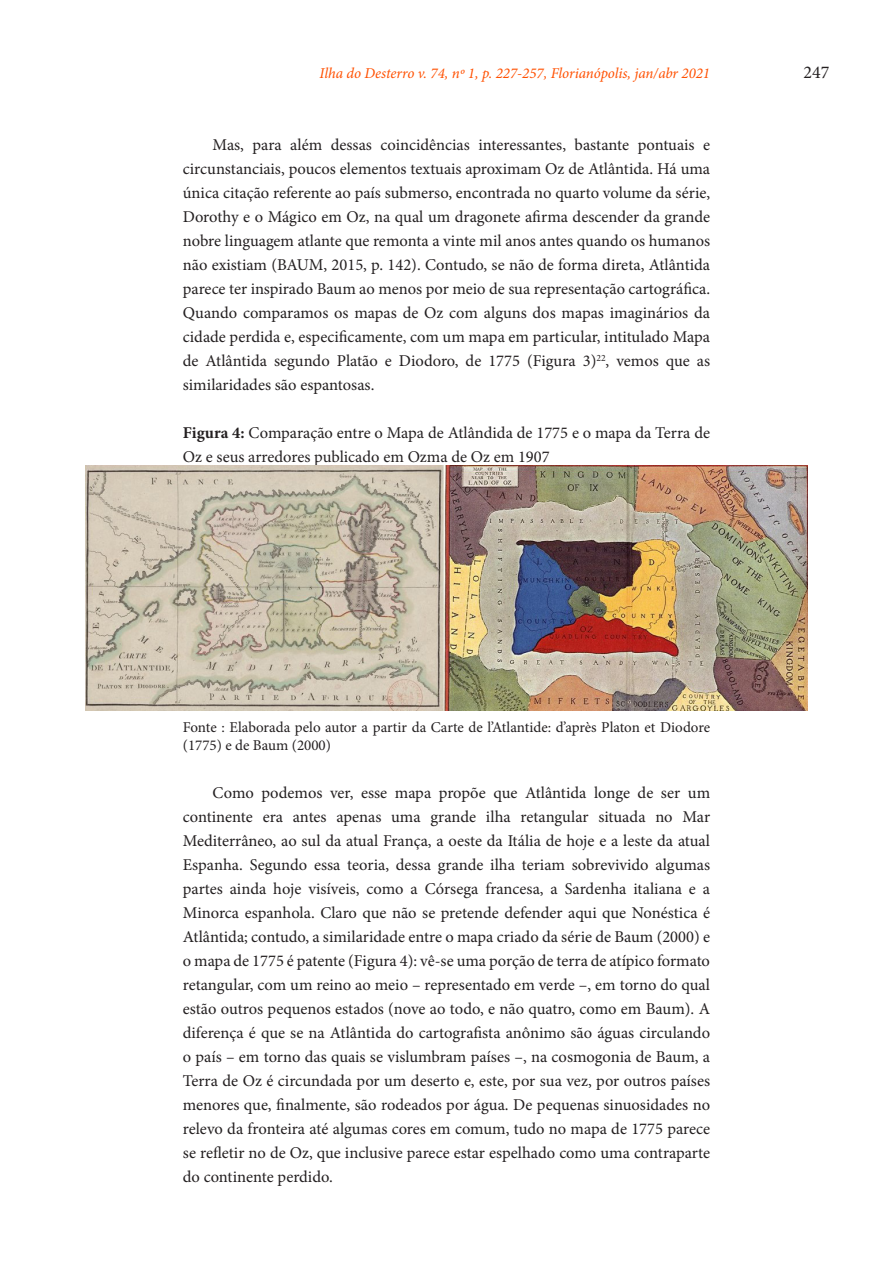
<style>
.page{position:relative;width:893px;height:1263px;background:#fff}
.page>*{position:absolute;margin:0;border:0;box-sizing:border-box;transform-origin:0 0}
.t1{font:18px "Minion Pro";color:#231f20}
.texto{font:16.5px/24px "Minion Pro";color:#231f20;text-align:justify}
.continuação{font:16.5px/24px "Minion Pro";color:#231f20}
.legendas{font:15px/18px "Minion Pro";color:#231f20}
.t2{font:italic 15px "Minion Pro";letter-spacing:-.005em;color:#ff5000}
.s1{font-weight:700}
</style>
<div class="page">
<img style="left:85px;top:466px;width:723px;height:244px">
<p class="t2" style="left:320px;top:63px;width:392px">Ilha do Desterro v. 74, nº 1, p. 227-257, Florianópolis, jan/abr 2021</p>
<p class="t1" style="left:803px;top:60px;width:27px">247</p>
<p class="texto" style="left:183px;top:133px;width:529px;text-indent:30px">Mas, para além dessas coincidências interessantes, bastante pontuais e circunstanciais, poucos elementos textuais aproximam Oz de Atlântida. Há uma única citação referente ao país submerso, encontrada no quarto volume da série, Dorothy e o Mágico em Oz, na qual um dragonete afirma descender da grande nobre linguagem atlante que remonta a vinte mil anos antes quando os humanos não existiam (BAUM, 2015, p. 142). Contudo, se não de forma direta, Atlântida parece ter inspirado Baum ao menos por meio de sua representação cartográfica.<br>Quando comparamos os mapas de Oz com alguns dos mapas imaginários da cidade perdida e, especificamente, com um mapa em particular, intitulado Mapa de Atlântida segundo Platão e Diodoro, de 1775 (Figura 3)<sup>22</sup>, vemos que as similaridades são espantosas.</p>
<p class="continuação" style="left:183px;top:421px;width:529px"><span class="s1">Figura 4:</span> Comparação entre o Mapa de Atlândida de 1775 e o mapa da Terra de<br>Oz e seus arredores publicado em Ozma de Oz em 1907</p>
<p class="legendas" style="left:183px;top:718px;width:529px">Fonte : Elaborada pelo autor a partir da Carte de l’Atlantide: d’après Platon et Diodore (1775) e de Baum (2000)</p>
<p class="texto" style="left:183px;top:781px;width:529px;text-indent:30px">Como podemos ver, esse mapa propõe que Atlântida longe de ser um continente era antes apenas uma grande ilha retangular situada no Mar Mediterrâneo, ao sul da atual França, a oeste da Itália de hoje e a leste da atual Espanha. Segundo essa teoria, dessa grande ilha teriam sobrevivido algumas partes ainda hoje visíveis, como a Córsega francesa, a Sardenha italiana e a Minorca espanhola. Claro que não se pretende defender aqui que Nonéstica é Atlântida; contudo, a similaridade entre o mapa criado da série de Baum (2000) e o mapa de 1775 é patente (Figura 4): vê-se uma porção de terra de atípico formato retangular, com um reino ao meio – representado em verde –, em torno do qual estão outros pequenos estados (nove ao todo, e não quatro, como em Baum). A diferença é que se na Atlântida do cartografista anônimo são águas circulando o país – em torno das quais se vislumbram países –, na cosmogonia de Baum, a Terra de Oz é circundada por um deserto e, este, por sua vez, por outros países menores que, finalmente, são rodeados por água. De pequenas sinuosidades no relevo da fronteira até algumas cores em comum, tudo no mapa de 1775 parece se refletir no de Oz, que inclusive parece estar espelhado como uma contraparte do continente perdido.</p>
</div>
